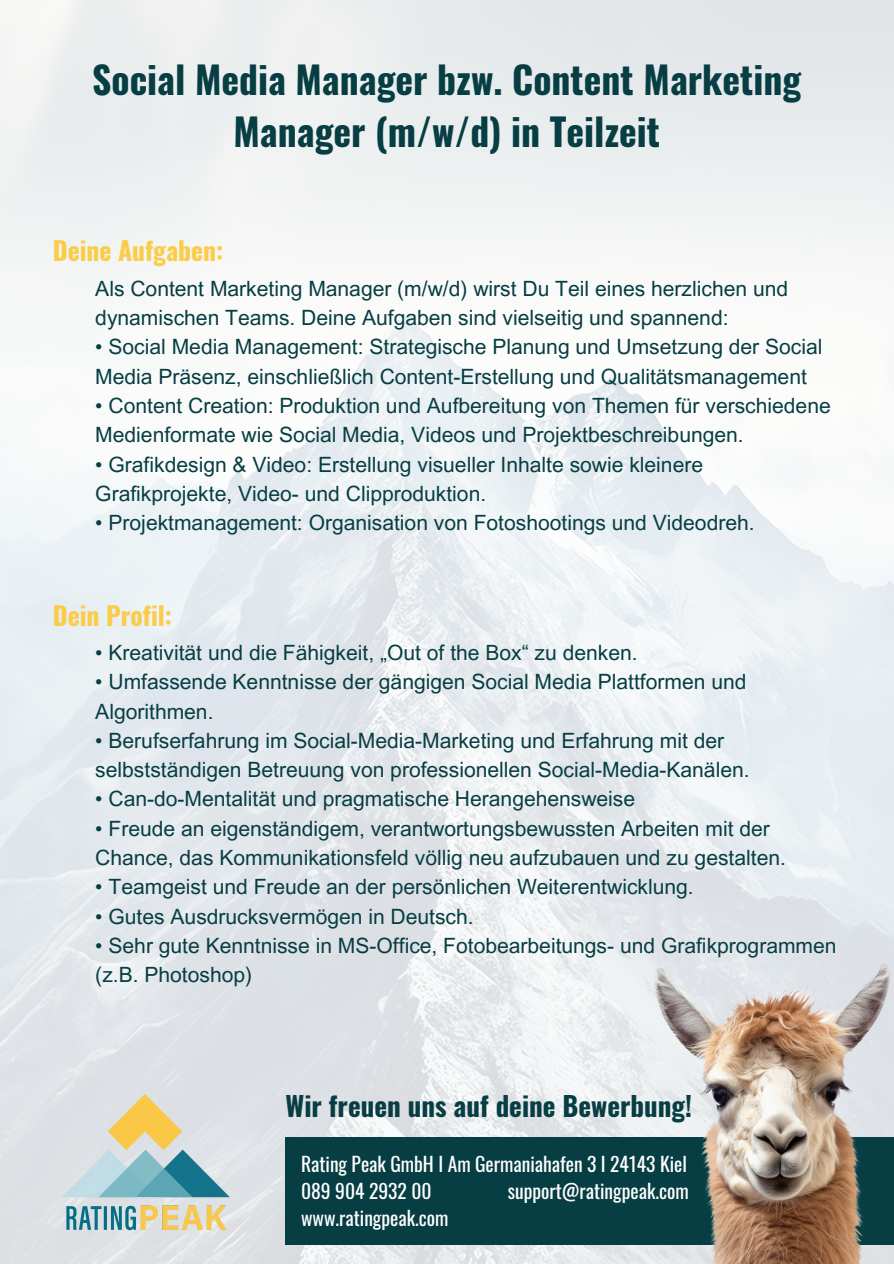
<style>
.page{position:relative;width:894px;height:1264px;background:#fff}
.page>*{position:absolute;margin:0;border:0;box-sizing:border-box;transform-origin:0 0}
.t1{font:700 37.5px/51.8px "Oswald";color:#073e43;text-align:center}
.t2{font:700 27px "Oswald";color:#073e43}
.t3{font:700 25.5px "Oswald";color:#facc48}
.t4{font:21px/29.2px "Arial MT Pro";color:#073e43}
.t5{font:19.5px "Oswald";color:#fff}
</style>
<div class="page">
<img style="left:0;top:0;width:893px;height:1263px">
<div style="left:285px;top:1137px;width:608px;height:107px;background:#073e43"></div>
<img style="left:636px;top:959px;width:257px;height:304px">
<img style="left:53px;top:1094px;width:198px;height:150px">
<h1 class="t1" style="left:92px;top:53px;width:710px">Social Media Manager bzw. Content Marketing<br>Manager (m/w/d) in Teilzeit</h1>
<h2 class="t3" style="left:53px;top:231px;width:172px">Deine Aufgaben:</h2>
<p class="t4" style="left:95px;top:276px;width:694px">Als Content Marketing Manager (m/w/d) wirst Du Teil eines herzlichen und dynamischen Teams. Deine Aufgaben sind vielseitig und spannend:</p>
<p class="t4" style="left:95px;top:335px;width:728px">• Social Media Management: Strategische Planung und Umsetzung der Social<br>Media Präsenz, einschließlich Content-Erstellung und Qualitätsmanagement</p>
<p class="t4" style="left:95px;top:393px;width:736px">• Content Creation: Produktion und Aufbereitung von Themen für verschiedene<br>Medienformate wie Social Media, Videos und Projektbeschreibungen.</p>
<p class="t4" style="left:95px;top:452px;width:609px">• Grafikdesign &amp; Video: Erstellung visueller Inhalte sowie kleinere<br>Grafikprojekte, Video- und Clipproduktion.</p>
<p class="t4" style="left:95px;top:510px;width:660px">• Projektmanagement: Organisation von Fotoshootings und Videodreh.</p>
<p class="t3" style="left:53px;top:595px;width:120px">Dein Profil:</p>
<p class="t4" style="left:95px;top:640px;width:543px">• Kreativität und die Fähigkeit, „Out of the Box“ zu denken.</p>
<p class="t4" style="left:95px;top:670px;width:652px">• Umfassende Kenntnisse der gängigen Social Media Plattformen und<br>Algorithmen.</p>
<p class="t4" style="left:95px;top:728px;width:655px">• Berufserfahrung im Social-Media-Marketing und Erfahrung mit der selbstständigen Betreuung von professionellen Social-Media-Kanälen.</p>
<p class="t4" style="left:95px;top:787px;width:541px">• Can-do-Mentalität und pragmatische Herangehensweise</p>
<p class="t4" style="left:95px;top:816px;width:692px">• Freude an eigenständigem, verantwortungsbewussten Arbeiten mit der<br>Chance, das Kommunikationsfeld völlig neu aufzubauen und zu gestalten.</p>
<h2 class="t4" style="left:95px;top:874px;width:599px">• Teamgeist und Freude an der persönlichen Weiterentwicklung.</h2>
<p class="t4" style="left:95px;top:904px;width:380px">• Gutes Ausdrucksvermögen in Deutsch.</p>
<p class="t4" style="left:95px;top:933px;width:742px">• Sehr gute Kenntnisse in MS-Office, Fotobearbeitungs- und Grafikprogrammen (z.B. Photoshop)</p>
<h2 class="t2" style="left:285px;top:1085px;width:408px">Wir freuen uns auf deine Bewerbung!</h2>
<p class="t5" style="left:301px;top:1148px;width:387px">Rating Peak GmbH I Am Germaniahafen 3 I 24143 Kiel</p>
<p class="t5" style="left:301px;top:1175px;width:132px">089 904 2932 00</p>
<p class="t5" style="left:507px;top:1175px;width:182px">support@ratingpeak.com</p>
<p class="t5" style="left:301px;top:1202px;width:149px">www.ratingpeak.com</p>
</div>
